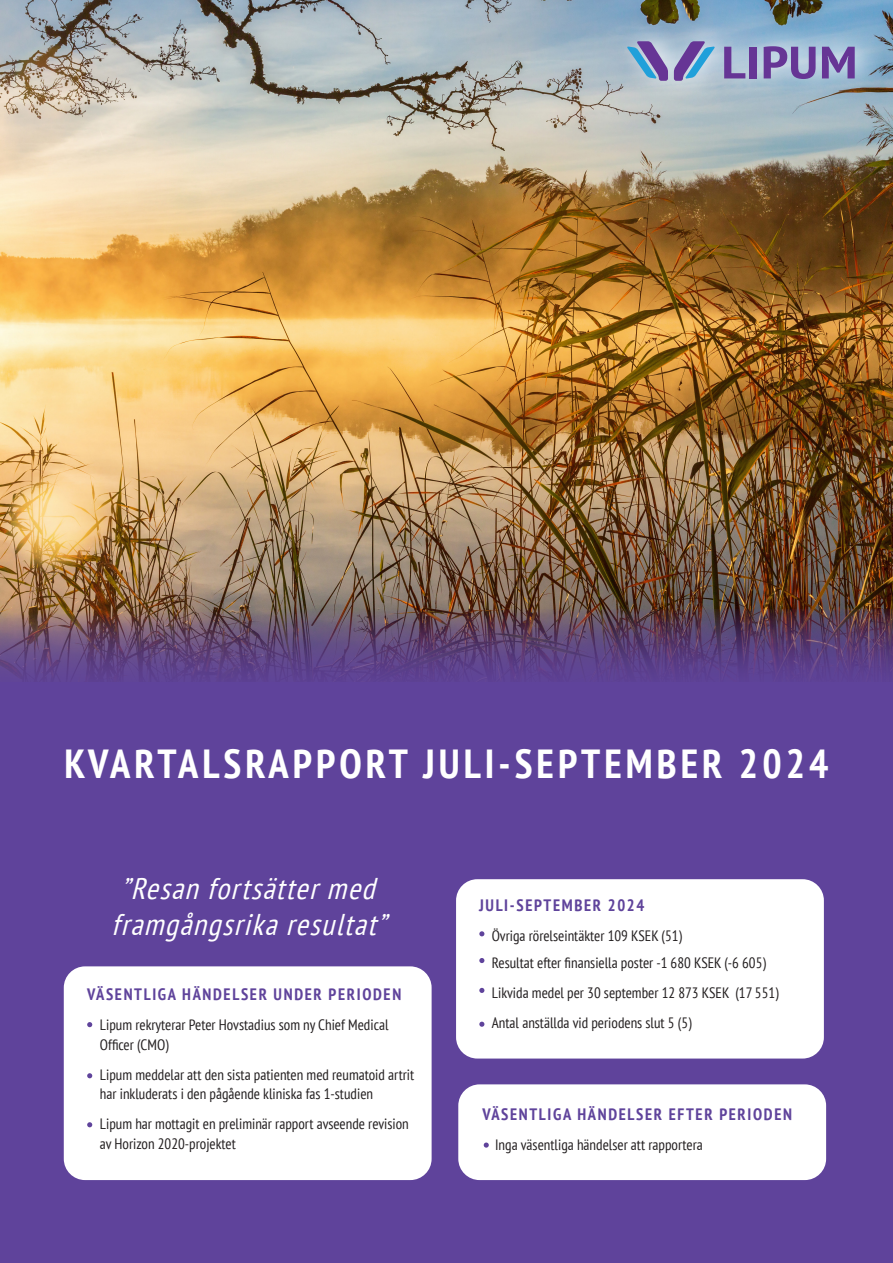
<style>
.page{position:relative;width:893px;height:1263px;background:#fff}
.page>*{position:absolute;margin:0;border:0;box-sizing:border-box;transform-origin:0 0}
.t1{font:700 condensed 40.5px "PT Sans";letter-spacing:.1em;color:#fff}
.t2{font:italic condensed 30px/36px "PT Sans";color:#fff;text-align:center}
.t3{font:700 condensed 16.5px "PT Sans";letter-spacing:.1em;color:#5f439b}
.t4{font:condensed 15px/19.5px "PT Sans";color:#231f20}
</style>
<div class="page">
<img style="left:0;top:0;width:893px;height:609px">
<img style="left:0;top:609px;width:893px;height:73px">
<div style="left:0;top:682px;width:893px;height:581px;background:#5f439b"></div>
<svg style="left:614px;top:18px;width:272px;height:86px;background:#99b3c6"></svg>
<svg style="left:627px;top:41px;width:41px;height:40px;background:#8593c1"></svg>
<svg style="left:674px;top:41px;width:41px;height:40px;background:#8796c5"></svg>
<svg style="left:724px;top:47px;width:21px;height:31px"></svg>
<div style="left:749px;top:47px;width:7px;height:31px;background:#663595"></div>
<svg style="left:764px;top:46px;width:52px;height:33px;background:#8b7cb6"></svg>
<svg style="left:822px;top:47px;width:33px;height:31px"></svg>
<div style="left:456px;top:879px;width:368px;height:179px;background:#fff;border-radius:21px"></div>
<div style="left:458px;top:1084px;width:368px;height:96px;background:#fff;border-radius:21px"></div>
<div style="left:64px;top:966px;width:368px;height:214px;background:#fff;border-radius:21px"></div>
<svg style="left:87px;top:1022px;width:5px;height:5px"></svg>
<svg style="left:87px;top:1073px;width:5px;height:5px"></svg>
<svg style="left:87px;top:1122px;width:5px;height:5px"></svg>
<svg style="left:484px;top:1142px;width:5px;height:6px"></svg>
<svg style="left:479px;top:931px;width:5px;height:5px"></svg>
<svg style="left:479px;top:958px;width:5px;height:5px"></svg>
<svg style="left:479px;top:988px;width:5px;height:5px"></svg>
<svg style="left:479px;top:1022px;width:5px;height:5px"></svg>
<h1 class="t1" style="left:64px;top:737px;width:766px">KVARTALSRAPPORT JULI-SEPTEMBER 2024</h1>
<h2 class="t2" style="left:111px;top:870px;width:285px">”Resan fortsättermed framgångsrikaresultat”</h2>
<p class="t3" style="left:87px;top:983px;width:316px">VÄSENTLIGA HÄNDELSER UNDER PERIODEN</p>
<p class="t4" style="left:100px;top:1015px;width:290px">Lipum rekryterar Peter Hovstadius som ny Chief Medical<br>Officer (CMO)</p>
<p class="t4" style="left:100px;top:1064px;width:316px">Lipum meddelar att den sista patienten med reumatoid artrit har inkluderats i den pågående kliniska fas 1-studien</p>
<p class="t4" style="left:100px;top:1114px;width:310px">Lipum har mottagit en preliminär rapport avseende revision av Horizon 2020-projektet</p>
<p class="t3" style="left:479px;top:894px;width:167px">JULI-SEPTEMBER 2024</p>
<p class="t4" style="left:492px;top:922px;width:276px;line-height:27px">Övriga rörelseintäkter 109 KSEK (51)<br>Resultat efter finansiella poster -1 680 KSEK (-6 605)</p>
<p class="t4" style="left:492px;top:977px;width:288px;line-height:30px">Likvida medel per 30 september 12 873 KSEK (17 551)<br>Antal anställda vid periodens slut 5 (5)</p>
<p class="t3" style="left:482px;top:1104px;width:311px">VÄSENTLIGA HÄNDELSER EFTER PERIODEN</p>
<p class="t4" style="left:495px;top:1135px;width:209px">Inga väsentliga händelser att rapportera</p>
</div>
